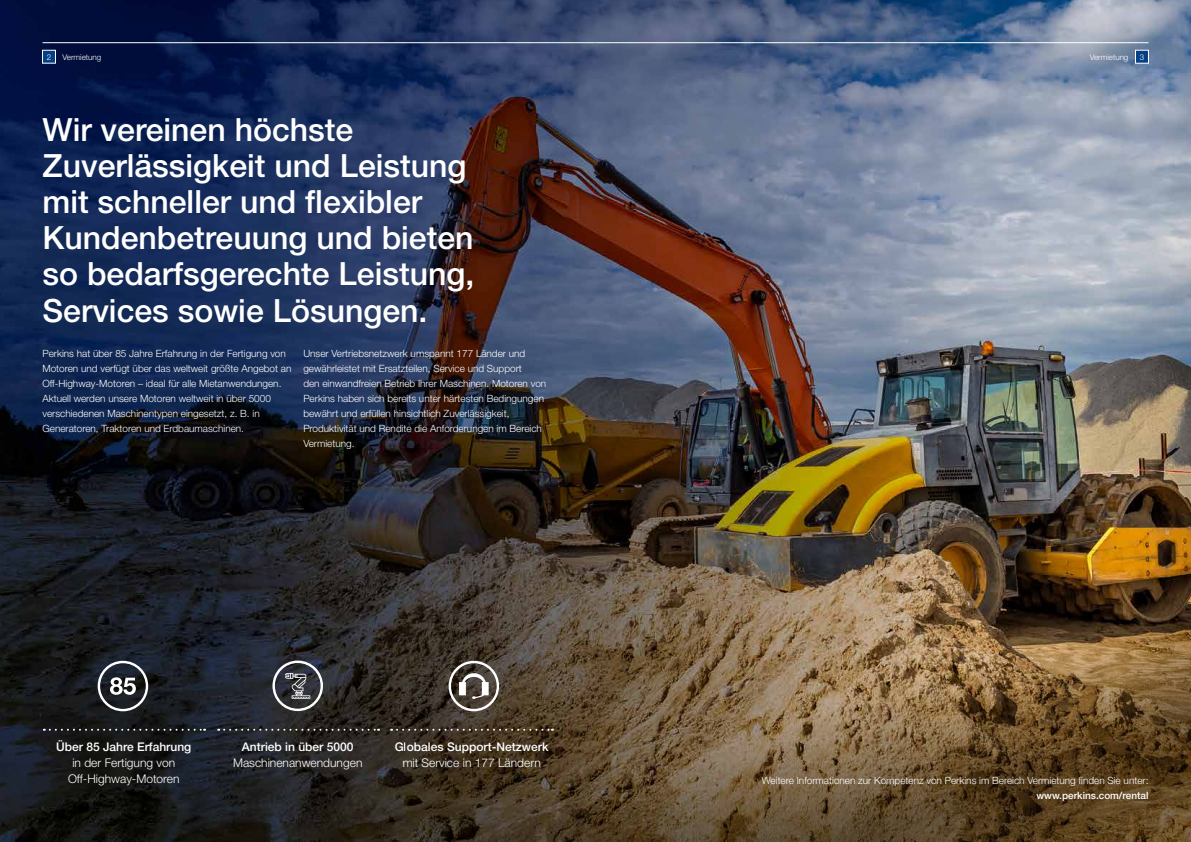
<style>
.page{position:relative;width:1191px;height:842px;background:#fff}
.page>*{position:absolute;margin:0;border:0;box-sizing:border-box;transform-origin:0 0}
.t1{font:500 32px/36.2px "Helvetica Neue LT Pro";color:#fff}
.t2{font:300 12px/16px "Helvetica Neue LT Pro";color:#fff;text-align:center}
.t3{font:500 12px "Helvetica Neue LT Pro";color:#fff}
.t4{font:300 10px/15px "Helvetica Neue LT Pro";color:#fff}
.t5{font:500 10px "Helvetica Neue LT Pro";color:#fff}
.t6{font:300 8px "Helvetica Neue LT Pro";color:#fff}
</style>
<div class="page">
<img style="left:0;top:0;width:1191px;height:842px">
<div style="left:43px;top:50px;width:12px;height:13px;background:#033f85"></div>
<div style="left:42px;top:50px;width:14px;height:13px;border:1px solid #fff"></div>
<div style="left:1135px;top:50px;width:13px;height:13px;background:#033f85"></div>
<div style="left:1135px;top:50px;width:13px;height:13px;border:1px solid #fff"></div>
<hr style="left:43px;top:43px;width:552px;height:1px;background:#fff">
<svg style="left:272px;top:660px;width:51px;height:51px"></svg>
<svg style="left:98px;top:661px;width:50px;height:50px"></svg>
<svg style="left:218px;top:729px;width:161px;height:2px"></svg>
<svg style="left:44px;top:729px;width:161px;height:2px"></svg>
<svg style="left:391px;top:729px;width:13px;height:2px"></svg>
<img style="left:404px;top:522px;width:787px;height:320px">
<hr style="left:595px;top:43px;width:553px;height:1px;background:#fff">
<p class="t6" style="left:47px;top:52px;width:6px">2</p>
<p class="t6" style="left:63px;top:52px;width:40px">Vermietung</p>
<p class="t6" style="left:1089px;top:52px;width:40px">Vermietung</p>
<p class="t6" style="left:1139px;top:52px;width:6px">3</p>
<h1 class="t1" style="left:43px;top:111px;width:433px">Wir vereinen höchste<br>Zuverlässigkeit und Leistung mit schneller und flexibler<br>Kundenbetreuung und bieten so bedarfsgerechte Leistung,<br>Services sowie Lösungen.</h1>
<p class="t4" style="left:42px;top:346px;width:250px">Perkins hat über 85 Jahre Erfahrung in der Fertigung von Motoren und verfügt über das weltweit größte Angebot an Off-Highway-Motoren – ideal für alle Mietanwendungen.<br>Aktuell werden unsere Motoren weltweit in über 5000 verschiedenen Maschinentypen eingesetzt, z. B. in Generatoren, Traktoren und Erdbaumaschinen.</p>
<p class="t4" style="left:303px;top:346px;width:244px">Unser Vertriebsnetzwerk umspannt 177 Länder und gewährleistet mit Ersatzteilen, Service und Support<br>den einwandfreien Betrieb Ihrer Maschinen. Motoren von Perkins haben sich bereits unter härtesten Bedingungen bewährt und erfüllen hinsichtlich Zuverlässigkeit, Produktivität und Rendite die Anforderungen im Bereich Vermietung.</p>
<p class="t3" style="left:56px;top:739px;width:137px">Über 85 Jahre Erfahrung</p>
<p class="t2" style="left:68px;top:754px;width:113px">in der Fertigung von<br>Off-Highway-Motoren</p>
<p class="t3" style="left:242px;top:740px;width:113px">Antrieb in über 5000</p>
<p class="t2" style="left:233px;top:755px;width:131px">Maschinenanwendungen</p>
<p class="t3" style="left:395px;top:740px;width:155px">Globales Support-Netzwerk</p>
<p class="t2" style="left:402px;top:755px;width:140px">mit Service in 177 Ländern</p>
<p class="t4" style="left:761px;top:773px;width:388px">Weitere Informationen zur Kompetenz von Perkins im Bereich Vermietung finden Sie unter:</p>
<p class="t5" style="left:1036px;top:790px;width:113px">www.perkins.com/rental</p>
</div>
